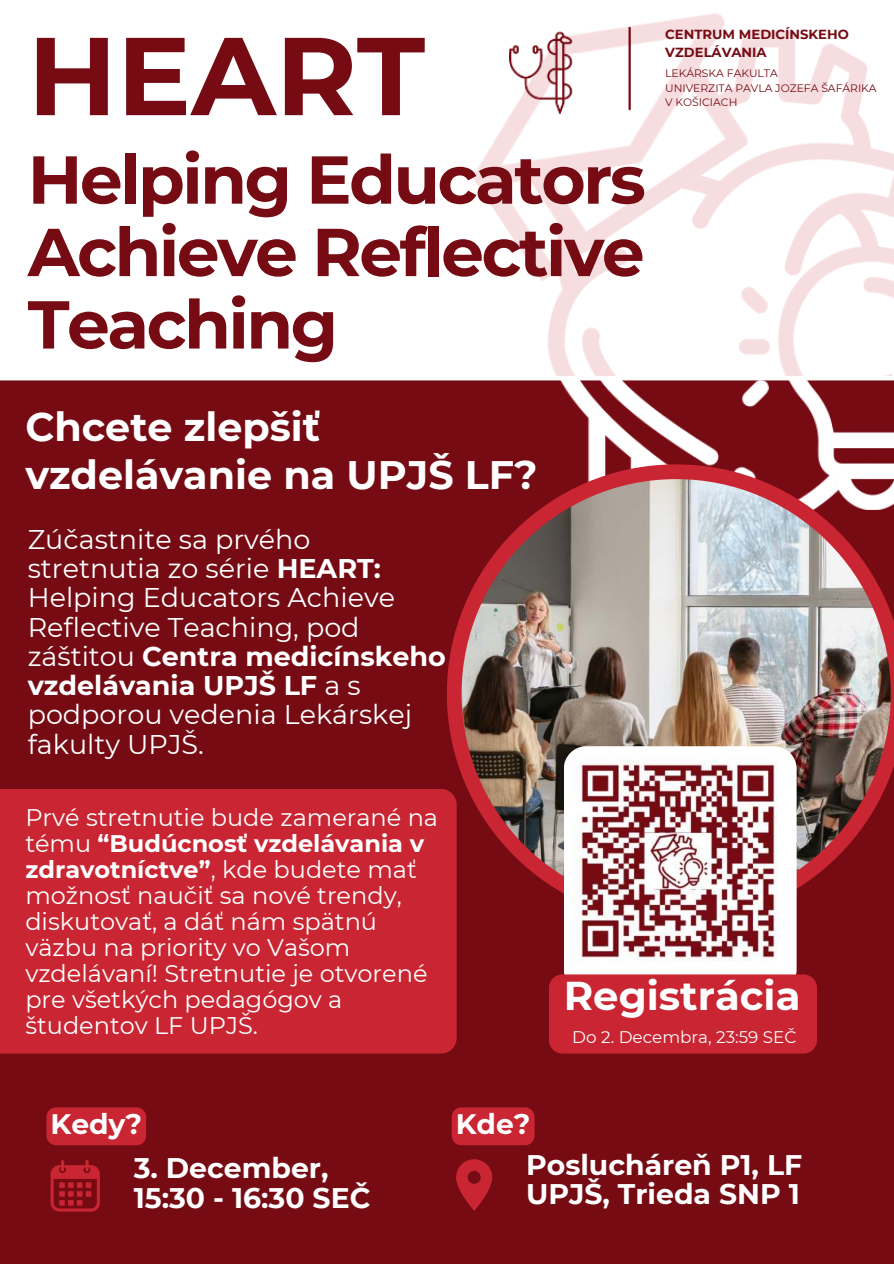
<style>
.page{position:relative;width:894px;height:1264px;background:#fff}
.page>*{position:absolute;margin:0;border:0;box-sizing:border-box;transform-origin:0 0}
.t1{font:700 110.4px "Montserrat";color:#760b14}
.t2{font:700 67.65px/72.4px "Montserrat";letter-spacing:-.035em;color:#760b14;text-align:justify}
.t3{font:700 40.2px "Montserrat";color:#fff}
.t4{font:700 39.75px/47.2px "Montserrat";color:#fff}
.t5{font:700 28.35px/29.2px "Montserrat";color:#fff}
.t6{font:700 28.2px "Montserrat";color:#fff}
.t7{font:27px/29.2px "Montserrat";color:#fff}
.t8{font:24px/26px "Montserrat";color:#fff}
.t9{font:16.8px "Montserrat";color:#fff}
.t10{font:700 13.2px/18.3px "Montserrat";color:#760b14}
.t11{font:10.8px/14.2px "Montserrat";color:#760b14}
.s1{font-weight:700}
</style>
<div class="page">
<div style="left:0;top:0;width:893px;height:1263px;background:#760b14"></div>
<div style="left:0;top:0;width:893px;height:378px;background:#fff"></div>
<img style="left:463px;top:31px;width:430px;height:350px">
<img style="left:739px;top:246px;width:154px;height:130px">
<img style="left:463px;top:13px;width:326px;height:268px">
<svg style="left:491px;top:53px;width:18px;height:50px"></svg>
<svg style="left:51px;top:1160px;width:49px;height:51px"></svg>
<svg style="left:456px;top:1159px;width:36px;height:51px"></svg>
<img style="left:465px;top:380px;width:275px;height:84px">
<img style="left:740px;top:380px;width:153px;height:84px">
<svg style="left:447px;top:464px;width:446px;height:458px"></svg>
<img style="left:461px;top:479px;width:429px;height:429px;border-radius:50%">
<div style="left:563px;top:746px;width:233px;height:245px;background:#fff;border-radius:22px"></div>
<hr style="left:0;top:376px;width:893px;height:4px;background:#fff">
<div style="left:0;top:789px;width:456px;height:264px;background:#c92532"></div>
<img style="left:572px;top:755px;width:206px;height:206px">
<div style="left:549px;top:974px;width:267px;height:79px;background:#c92532;border-radius:14px"></div>
<img style="left:509px;top:30px;width:86px;height:83px">
<hr style="left:628px;top:28px;width:2px;height:81px;background:#760b14">
<div style="left:46px;top:1107px;width:100px;height:38px;background:#c92532;border-radius:9px"></div>
<div style="left:451px;top:1107px;width:83px;height:38px;background:#c92532;border-radius:9px"></div>
<h1 class="t1" style="left:28px;top:-4px;width:399px">HEART</h1>
<h2 class="t2" style="left:28px;top:140px;width:619px">Helping Educators Achieve Reflective Teaching</h2>
<h3 class="t4" style="left:25px;top:401px;width:513px">Chcete zlepšiť vzdelávanie na UPJŠ LF?</h3>
<p class="t7" style="left:28px;top:523px;width:419px">Zúčastnite sa prvého stretnutia zo série <span class="s1">HEART:<br></span>Helping Educators Achieve<br>Reflective Teaching, pod záštitou <span class="s1">Centra medicínskeho vzdelávania UPJŠ LF</span> a s podporou vedenia Lekárskej fakulty UPJŠ.</p>
<p class="t10" style="left:665px;top:24px;width:185px">CENTRUM MEDICÍNSKEHO<br>VZDELÁVANIA</p>
<p class="t11" style="left:665px;top:66px;width:213px">LEKÁRSKA FAKULTA<br>UNIVERZITA PAVLA JOZEFA ŠAFÁRIKA<br>V KOŠICIACH</p>
<p class="t8" style="left:25px;top:803px;width:414px">Prvé stretnutie bude zamerané na tému <span class="s1">“Budúcnosť vzdelávania v zdravotníctve”</span>, kde budete mať možnosť naučiť sa nové trendy, diskutovať, a dáť nám spätnú väzbu na priority vo Vašom vzdelávaní! Stretnutie je otvorené pre všetkých pedagógov a študentov LF UPJŠ.</p>
<p class="t6" style="left:51px;top:1103px;width:93px">Kedy?</p>
<p class="t6" style="left:455px;top:1103px;width:76px">Kde?</p>
<h3 class="t3" style="left:563px;top:967px;width:238px">Registrácia</h3>
<p class="t9" style="left:572px;top:1025px;width:226px">Do 2. Decembra, 23:59 SEČ</p>
<p class="t5" style="left:134px;top:1152px;width:238px">3. December,<br>15:30 - 16:30 SEČ</p>
<p class="t5" style="left:526px;top:1148px;width:278px">Poslucháreň P1, LF<br>UPJŠ, Trieda SNP 1</p>
</div>
